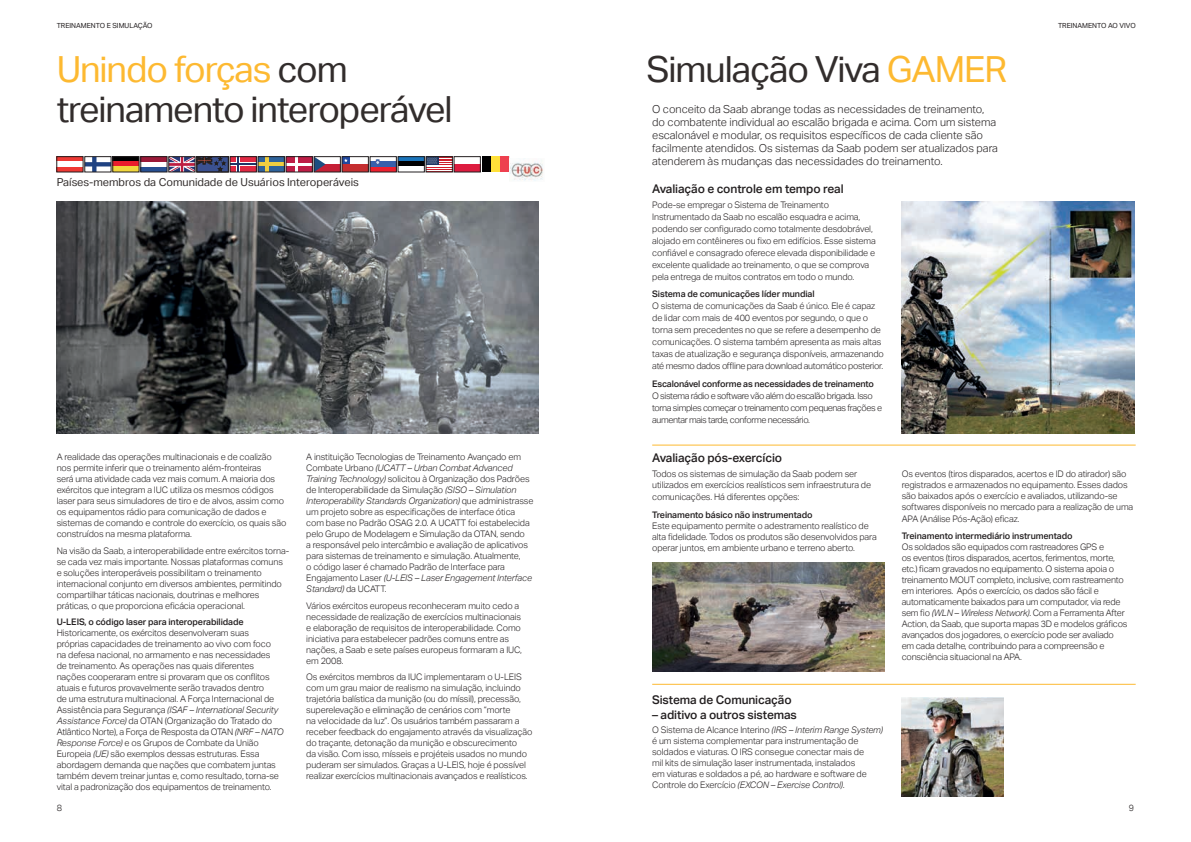
<style>
.page{position:relative;width:1191px;height:842px;background:#fff}
.page>*{position:absolute;margin:0;border:0;box-sizing:border-box;transform-origin:0 0}
.t1{font:36px/40px "Aktiv Grotesk";letter-spacing:-.03em;color:#322d2c}
.t2{font:500 12px "Aktiv Grotesk";letter-spacing:-.01em;color:#231f20}
.t3{font:300 11px/13px "Aktiv Grotesk";color:#231f20}
.t4{font:11px "Aktiv Grotesk";color:#322d2c}
.t5{font:300 9px/11px "Aktiv Grotesk";letter-spacing:-.01em;color:#231f20}
.t6{font:500 9px "Aktiv Grotesk";letter-spacing:-.01em;color:#231f20}
.t7{font:300 9px/12px "Aktiv Grotesk";letter-spacing:-.04em;color:#231f20}
.t8{font:7px "Aktiv Grotesk";color:#231f20}
.s1{color:#fdb931}
.s2{font-style:italic}
</style>
<div class="page">
<svg style="left:57px;top:157px;width:423px;height:15px"></svg>
<div style="left:482px;top:157px;width:9px;height:15px;background:#000001"></div>
<div style="left:491px;top:157px;width:9px;height:15px;background:#ffe039"></div>
<div style="left:500px;top:157px;width:9px;height:15px;background:#ee404f"></div>
<img style="left:57px;top:201px;width:482px;height:233px">
<img style="left:901px;top:201px;width:233px;height:232px">
<img style="left:652px;top:562px;width:232px;height:110px">
<img style="left:901px;top:697px;width:102px;height:99px">
<hr style="left:652px;top:445px;width:483px;height:1px;background:#fdb931">
<hr style="left:652px;top:684px;width:483px;height:1px;background:#fdb931">
<img style="left:509px;top:160px;width:34px;height:21px">
<p class="t8" style="left:57px;top:21px;width:97px">TREINAMENTO E SIMULAÇÃO</p>
<p class="t8" style="left:1058px;top:21px;width:79px">TREINAMENTO AO VIVO</p>
<h1 class="t1" style="left:57px;top:50px;width:397px"><span class="s1">Unindo forças</span> com treinamento interoperável</h1>
<h1 class="t1" style="left:646px;top:50px;width:362px">Simulação Viva <span class="s1">GAMER</span></h1>
<p class="t3" style="left:652px;top:102px;width:347px">O conceito da Saab abrange todas as necessidades de treinamento, do combatente individual ao escalão brigada e acima. Com um sistema escalonável e modular, os requisitos específicos de cada cliente são facilmente atendidos. Os sistemas da Saab podem ser atualizados para atenderem às mudanças das necessidades do treinamento.</p>
<p class="t4" style="left:57px;top:176px;width:304px">Países-membros da Comunidade de Usuários Interoperáveis</p>
<p class="t5" style="left:57px;top:451px;width:231px">A realidade das operações multinacionais e de coalizão nos permite inferir que o treinamento além-fronteiras<br>será uma atividade cada vez mais comum. A maioria dos exércitos que integram a IUC utiliza os mesmos códigos laser para seus simuladores de tiro e de alvos, assim como os equipamentos rádio para comunicação de dados e sistemas de comando e controle do exercício, os quais são construídos na mesma plataforma.</p>
<p class="t5" style="left:57px;top:545px;width:234px">Na visão da Saab, a interoperabilidade entre exércitos torna&shy;se cada vez mais importante. Nossas plataformas comuns e soluções interoperáveis possibilitam o treinamento internacional conjunto em diversos ambientes, permitindo compartilhar táticas nacionais, doutrinas e melhores práticas, o que proporciona eficácia operacional.</p>
<p class="t6" style="left:57px;top:617px;width:188px">U-LEIS, o código laser para interoperabilidade</p>
<p class="t5" style="left:57px;top:628px;width:228px">Historicamente, os exércitos desenvolveram suas<br>próprias capacidades de treinamento ao vivo com foco<br>na defesa nacional, no armamento e nas necessidades<br>de treinamento. As operações nas quais diferentes nações cooperaram entre si provaram que os conflitos atuais e futuros provavelmente serão travados dentro<br>de uma estrutura multinacional. A Força Internacional de Assistência para Segurança <span class="s2">(ISAF – International Security Assistance Force)</span> da OTAN (Organização do Tratado do Atlântico Norte), a Força de Resposta da OTAN <span class="s2">(NRF – NATO Response Force)</span> e os Grupos de Combate da União Europeia <span class="s2">(UE)</span> são exemplos dessas estruturas. Essa abordagem demanda que nações que combatem juntas também devem treinar juntas e, como resultado, torna-se vital a padronização dos equipamentos de treinamento.</p>
<p class="t5" style="left:306px;top:451px;width:229px">A instituição Tecnologias de Treinamento Avançado em Combate Urbano <span class="s2">(UCATT – Urban Combat Advanced Training Technology)</span> solicitou à Organização dos Padrões de Interoperabilidade da Simulação <span class="s2">(SISO – Simulation Interoperability Standards Organization)</span> que administrasse um projeto sobre as especificações de interface ótica com base no Padrão OSAG 2.0. A UCATT foi estabelecida pelo Grupo de Modelagem e Simulação da OTAN, sendo<br>a responsável pelo intercâmbio e avaliação de aplicativos para sistemas de treinamento e simulação. Atualmente,<br>o código laser é chamado Padrão de Interface para Engajamento Laser <span class="s2">(U-LEIS – Laser Engagement Interface Standard)</span> da UCATT.</p>
<p class="t5" style="left:306px;top:600px;width:217px">Vários exércitos europeus reconheceram muito cedo a necessidade de realização de exercícios multinacionais e elaboração de requisitos de interoperabilidade. Como iniciativa para estabelecer padrões comuns entre as nações, a Saab e sete países europeus formaram a IUC, em 2008.</p>
<p class="t5" style="left:306px;top:672px;width:228px">Os exércitos membros da IUC implementaram o U-LEIS com um grau maior de realismo na simulação, incluindo trajetória balística da munição (ou do míssil), precessão, superelevação e eliminação de cenários com “morte<br>na velocidade da luz”. Os usuários também passaram a receber feedback do engajamento através da visualização do traçante, detonação da munição e obscurecimento<br>da visão. Com isso, mísseis e projéteis usados no mundo puderam ser simulados. Graças a U-LEIS, hoje é possível realizar exercícios multinacionais avançados e realísticos.</p>
<h2 class="t2" style="left:652px;top:182px;width:193px">Avaliação e controle em tempo real</h2>
<p class="t5" style="left:652px;top:199px;width:225px;line-height:12px">Pode-se empregar o Sistema de Treinamento Instrumentado da Saab no escalão esquadra e acima, podendo ser configurado como totalmente desdobrável, alojado em contêineres ou fixo em edifícios. Esse sistema confiável e consagrado oferece elevada disponibilidade e excelente qualidade ao treinamento, o que se comprova pela entrega de muitos contratos em todo o mundo.</p>
<p class="t6" style="left:652px;top:289px;width:164px">Sistema de comunicações líder mundial</p>
<p class="t5" style="left:652px;top:300px;width:233px;line-height:12px">O sistema de comunicações da Saab é único. Ele é capaz de lidar com mais de 400 eventos por segundo, o que o torna sem precedentes no que se refere a desempenho de comunicações. O sistema também apresenta as mais altas taxas de atualização e segurança disponíveis, armazenando até mesmo dados offline para download automático posterior.</p>
<p class="t6" style="left:652px;top:379px;width:223px">Escalonável conforme as necessidades de treinamento</p>
<p class="t7" style="left:652px;top:390px;width:231px">O sistema rádio e software vão além do escalão brigada. Isso torna simples começar o treinamento com pequenas frações e aumentar mais tarde, conforme necessário.</p>
<h2 class="t2" style="left:652px;top:451px;width:131px">Avaliação pós-exercício</h2>
<p class="t5" style="left:652px;top:469px;width:220px">Todos os sistemas de simulação da Saab podem ser utilizados em exercícios realísticos sem infraestrutura de</p>
<p class="t5" style="left:652px;top:492px;width:149px">comunicações. Há diferentes opções:</p>
<p class="t6" style="left:652px;top:510px;width:162px">Treinamento básico não instrumentado</p>
<p class="t5" style="left:652px;top:520px;width:226px">Este equipamento permite o adestramento realístico de alta fidelidade. Todos os produtos são desenvolvidos para operar juntos, em ambiente urbano e terreno aberto.</p>
<h2 class="t2" style="left:652px;top:693px;width:141px">Sistema de Comunicação</h2>
<h2 class="t2" style="left:652px;top:707px;width:146px">– aditivo a outros sistemas</h2>
<p class="t5" style="left:652px;top:724px;width:232px">O Sistema de Alcance Interino <span class="s2">(IRS – Interim Range System) </span>é um sistema complementar para instrumentação de soldados e viaturas. O IRS consegue conectar mais de<br>mil kits de simulação laser instrumentada, instalados<br>em viaturas e soldados a pé, ao hardware e software de Controle do Exercício <span class="s2">(EXCON – Exercise Control).</span></p>
<p class="t5" style="left:901px;top:468px;width:233px">Os eventos (tiros disparados, acertos e ID do atirador) são registrados e armazenados no equipamento. Esses dados são baixados após o exercício e avaliados, utilizando-se softwares disponíveis no mercado para a realização de uma</p>
<p class="t5" style="left:901px;top:513px;width:119px">APA (Análise Pós-Ação) eficaz.</p>
<p class="t6" style="left:901px;top:531px;width:172px">Treinamento intermediário instrumentado</p>
<p class="t5" style="left:901px;top:542px;width:227px">Os soldados são equipados com rastreadores GPS e<br>os eventos (tiros disparados, acertos, ferimentos, morte, etc.) ficam gravados no equipamento. O sistema apoia o treinamento MOUT completo, inclusive, com rastreamento em interiores. Após o exercício, os dados são fácil e automaticamente baixados para um computador, via rede sem fio <span class="s2">(WLN – Wireless Network)</span>. Com a Ferramenta After Action, da Saab, que suporta mapas 3D e modelos gráficos avançados dos jogadores, o exercício pode ser avaliado em cada detalhe, contribuindo para a compreensão e consciência situacional na APA.</p>
<p class="t5" style="left:57px;top:802px;width:7px">8</p>
<p class="t5" style="left:1129px;top:802px;width:7px">9</p>
</div>
